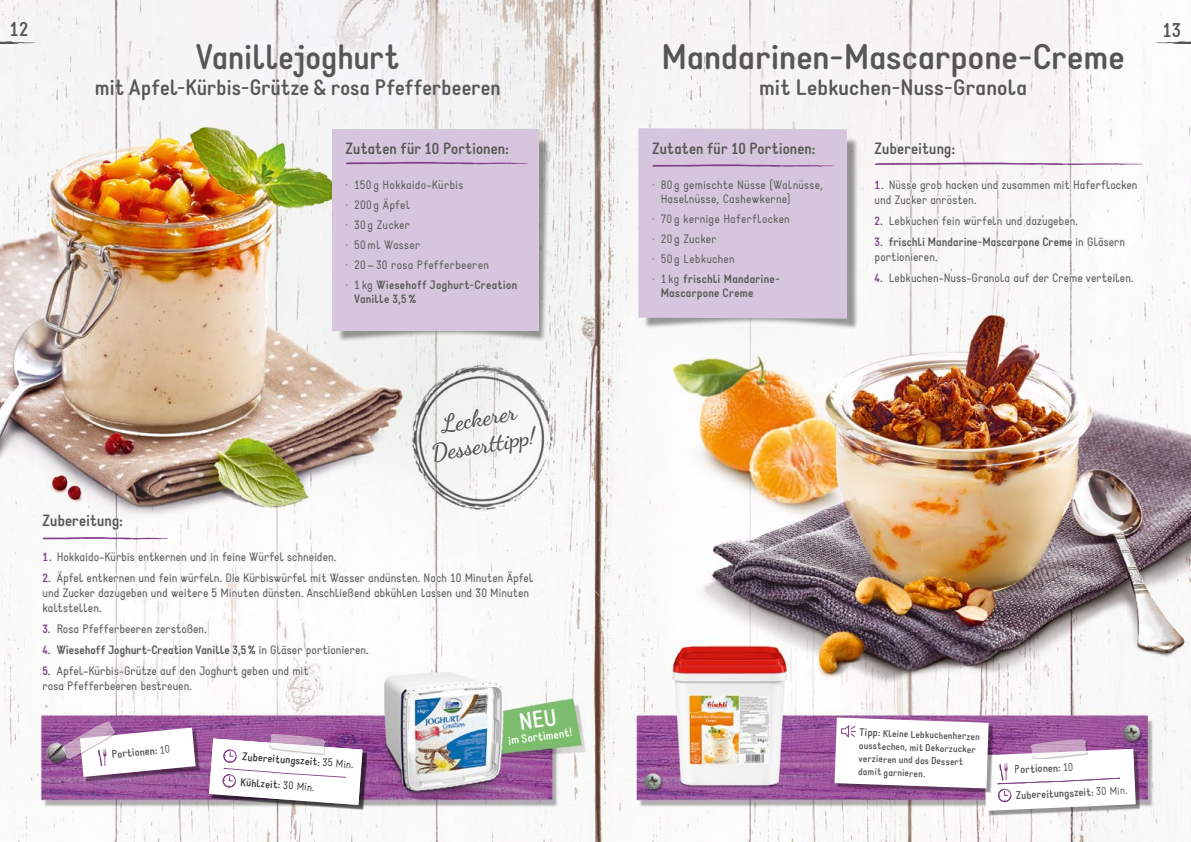
<style>
.page{position:relative;width:1191px;height:842px;background:#fff}
.page>*{position:absolute;margin:0;border:0;box-sizing:border-box;transform-origin:0 0}
.t1{font:700 35px "Static";letter-spacing:-.005em;color:#565656;scale:1.06 1}
.t2{font:700 35px "Static";letter-spacing:-.005em;color:#565656}
.t3{font:700 24px/27px "Dancing Script";color:#565656;text-align:center}
.t4{font:700 22px "Static";color:#565656}
.t5{font:700 22px "Static";color:#565656;scale:1.06 1}
.t6{font:700 20px "Static";color:#565656}
.t7{font:700 16px "Static";color:#565656}
.t8{font:12px/20px "Static";letter-spacing:.005em;color:#565656}
.t9{font:700 12px/15px "Static";letter-spacing:.005em;color:#565656}
.t10{font:700 11.7px "Static";color:#fff}
.t11{font:700 11px "Static";color:#565656}
.t12{font:700 11px "Static";color:#3b3b3a}
.t13{font:700 10px/13px "Static";color:#565656}
.s1{font-weight:700}
.s2{font-weight:700;color:#823f88}
.s3{color:#823f88}
.s4{font-weight:400}
.s5{font-size:11px}
</style>
<div class="page">
<img style="left:0;top:0;width:1191px;height:842px">
<svg style="left:1154px;top:41px;width:37px;height:4px"></svg>
<svg style="left:0;top:41px;width:37px;height:4px"></svg>
<div style="left:986px;top:751px;width:154px;height:64px;background:#000;opacity:.4"></div>
<div style="left:212px;top:741px;width:155px;height:69px;background:#000;opacity:.4"></div>
<svg style="left:834px;top:683px;width:301px;height:128px"></svg>
<div style="left:338px;top:135px;width:212px;height:207px;background:#000;opacity:.4"></div>
<div style="left:332px;top:129px;width:207px;height:202px;background:#d6c5dd"></div>
<svg style="left:346px;top:162px;width:182px;height:3px"></svg>
<div style="left:644px;top:134px;width:215px;height:196px;background:#000;opacity:.4"></div>
<div style="left:638px;top:128px;width:209px;height:191px;background:#d6c5dd"></div>
<div style="left:873px;top:140px;width:270px;height:179px;background:#f7f7f5"></div>
<svg style="left:432px;top:408px;width:103px;height:55px"></svg>
<svg style="left:41px;top:513px;width:515px;height:292px"></svg>
<h3 class="t6" style="left:10px;top:17px;width:20px">12</h3>
<h3 class="t6" style="left:1162px;top:18px;width:20px">13</h3>
<h1 class="t2" style="left:196px;top:35px;width:205px">Vanillejoghurt</h1>
<h3 class="t4" style="left:95px;top:74px;width:407px">mit Apfel-Kürbis-Grütze &amp; rosa Pfefferbeeren</h3>
<h3 class="t7" style="left:345px;top:139px;width:165px">Zutaten für 10 Portionen:</h3>
<p class="t8" style="left:345px;top:175px;width:173px">· 150 g Hokkaido-Kürbis<br>· 200 g Äpfel<br>· 30 g Zucker<br>· 50ml Wasser<br>· 20 – 30 rosa Pfefferbeeren<br>· 1 kg <span class="s1">Wiesehoff Joghurt-Creation</span></p>
<p class="t9" style="left:354px;top:291px;width:64px">Vanille 3,5%</p>
<h2 class="t3" style="left:424px;top:413px;width:107px;rotate:-10deg">Leckerer<br>Desserttipp!</h2>
<h3 class="t7" style="left:43px;top:511px;width:82px">Zubereitung:</h3>
<p class="t8" style="left:43px;top:547px;width:295px"><span class="s2">1.</span> Hokkaido-Kürbis entkernen und in feine Würfel schneiden.</p>
<p class="t8" style="left:43px;top:571px;width:492px;line-height:15px"><span class="s2">2.</span> Äpfel entkernen und fein würfeln. Die Kürbiswürfel mit Wasser andünsten. Nach 10 Minuten Äpfel und Zucker dazugeben und weitere 5 Minuten dünsten. Anschließend abkühlen lassen und 30 Minuten kaltstellen.</p>
<p class="t8" style="left:43px;top:619px;width:166px"><span class="s2">3.</span> Rosa Pfefferbeeren zerstoßen.</p>
<p class="t9" style="left:43px;top:643px;width:327px"><span class="s3">4.</span> Wiesehoff Joghurt-Creation Vanille 3,5% <span class="s4">in Gläser portionieren.</span></p>
<p class="t8" style="left:43px;top:664px;width:268px;line-height:15px"><span class="s2">5.</span> Apfel-Kürbis-Grütze auf den Joghurt geben und mit rosa Pfefferbeeren bestreuen.</p>
<p class="t11" style="left:111px;top:748px;width:60px;rotate:-5deg">Portionen: <span class="s4">10</span></p>
<p class="t12" style="left:243px;top:750px;width:113px;rotate:4deg">Zubereitungszeit: <span class="s4">35 Min.</span></p>
<p class="t12" style="left:241px;top:775px;width:76px;rotate:4deg">Kühlzeit: <span class="s4">30 Min.</span></p>
<p class="t11" style="left:243px;top:750px;width:60px;rotate:4deg">Portionen: <span class="s4">10</span></p>
<p class="t11" style="left:241px;top:775px;width:113px;rotate:4deg">Zuber ungszeit: <span class="s4">45 Min.</span></p>
<p class="t10" style="left:507px;top:734px;width:66px;rotate:-8deg">im Sortiment!</p>
<h1 class="t1" style="left:661px;top:35px;width:438px">Mandarinen-Mascarpone-Creme</h1>
<h3 class="t5" style="left:759px;top:74px;width:255px">mit Lebkuchen-Nuss-Granola</h3>
<h3 class="t7" style="left:652px;top:139px;width:165px">Zutaten für 10 Portionen:</h3>
<p class="t8" style="left:660px;top:178px;width:164px;line-height:14px;text-indent:-8px">· 80 g gemischte Nüsse (Walnüsse,<br>Haselnüsse, Cashewkerne)</p>
<p class="t8" style="left:652px;top:209px;width:139px">· 70 g kernige Haferflocken · 20 g Zucker<br>· 50 g Lebkuchen<br>· 1 kg <span class="s1">frischli Mandarine-</span></p>
<p class="t9" style="left:660px;top:285px;width:94px">Mascarpone Creme</p>
<h3 class="t7" style="left:874px;top:139px;width:82px">Zubereitung:</h3>
<p class="t8" style="left:874px;top:177px;width:264px;line-height:15px"><span class="s2">1.</span> Nüsse grob hacken und zusammen mit Haferflocken und Zucker anrösten.</p>
<p class="t8" style="left:874px;top:211px;width:205px"><span class="s2">2.</span> Lebkuchen fein würfeln und dazugeben.</p>
<p class="t9" style="left:874px;top:234px;width:252px"><span class="s3">3.</span> frischli Mandarine-Mascarpone Creme <span class="s4">in Gläsern portionieren.</span></p>
<p class="t8" style="left:874px;top:268px;width:260px"><span class="s2">4.</span> Lebkuchen-Nuss-Granola auf der Creme verteilen.</p>
<p class="t13" style="left:859px;top:726px;width:122px;rotate:2deg"><span class="s5">Tipp:</span> Kleine Lebkuchenherzen ausstechen, mit Dekorzucker verzieren und das Dessert damit garnieren.</p>
<p class="t11" style="left:1014px;top:763px;width:60px;rotate:-2deg">Portionen: <span class="s4">10</span></p>
<p class="t11" style="left:1015px;top:788px;width:113px;rotate:-2deg">Zubereitungszeit: <span class="s4">30 Min.</span></p>
</div>
